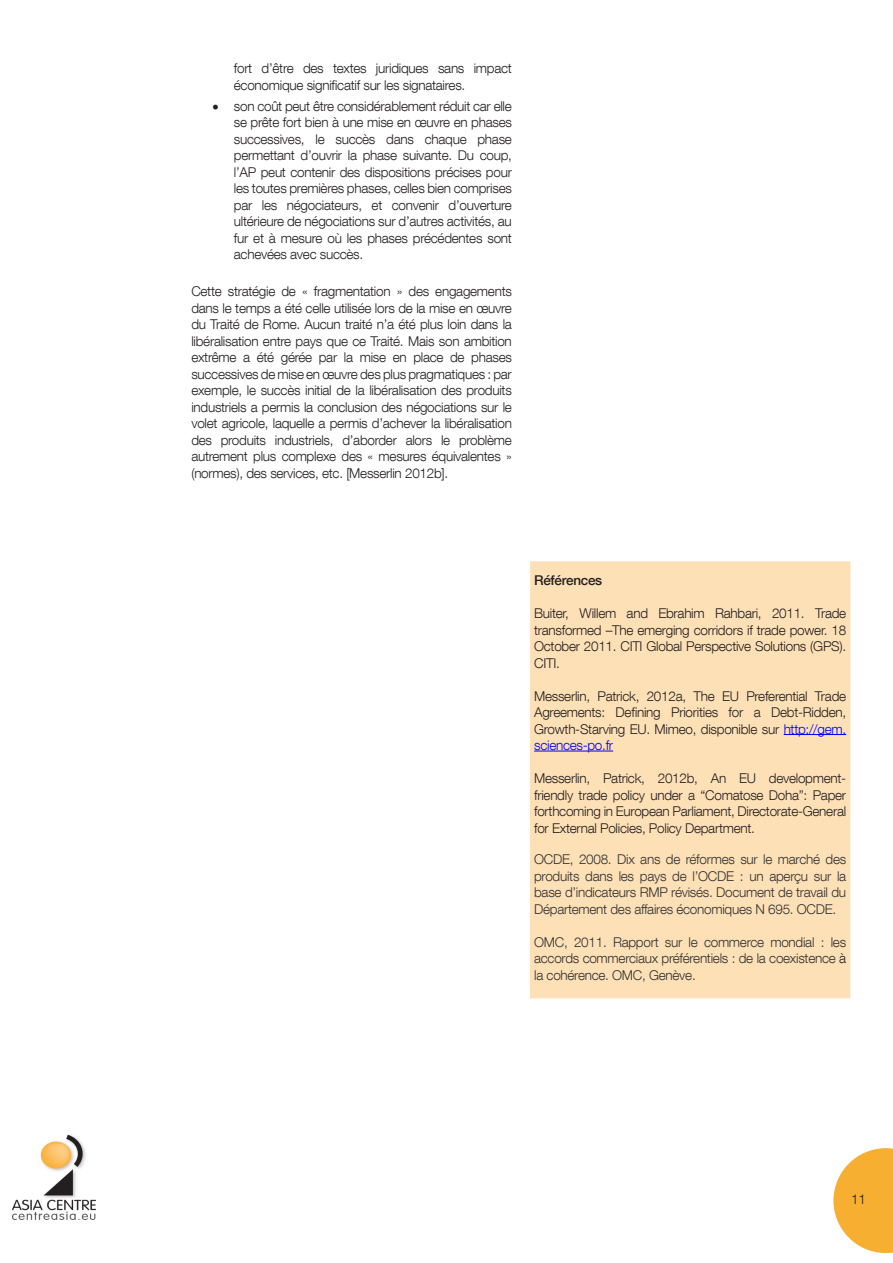
<style>
.page{position:relative;width:893px;height:1263px;background:#fff}
.page>*{position:absolute;margin:0;border:0;box-sizing:border-box;transform-origin:0 0}
.List_Paragraph{font:300 13.5px/16.5px "Helvetica Neue LT Com";letter-spacing:-.02em;color:#231f20;text-align:justify}
.t1{font:300 13.5px/16.5px "Helvetica Neue LT Com";letter-spacing:-.02em;color:#333;text-align:justify}
.Footnote_text{font:300 13.5px/16.5px "Helvetica Neue LT Com";letter-spacing:-.02em;color:#231f20;text-align:justify}
.t2{font:500 13.5px "Helvetica Neue LT Com";letter-spacing:-.02em;color:#231f20}
.s1{color:#00f}
.s2{color:#231f20}
</style>
<div class="page">
<svg style="left:833px;top:1148px;width:60px;height:105px"></svg>
<img style="left:13px;top:1134px;width:83px;height:86px">
<div style="left:530px;top:561px;width:320px;height:437px;background:#fee0b6"></div>
<hr style="left:784px;top:734px;width:62px;height:1px;background:#00f">
<hr style="left:534px;top:751px;width:79px;height:1px;background:#00f">
<p class="List_Paragraph" style="left:234px;top:60px;width:280px">fort d’être des textes juridiques sans impact économique significatif sur les signataires.</p>
<p class="List_Paragraph" style="left:234px;top:97px;width:280px;text-indent:-21px">• son coût peut être considérablement réduit car elle se prête fort bien à une mise en œuvre en phases successives, le succès dans chaque phase permettant d’ouvrir la phase suivante. Du coup, l’AP peut contenir des dispositions précises pour les toutes premières phases, celles bien comprises par les négociateurs, et convenir d’ouverture ultérieure de négociations sur d’autres activités, au fur et à mesure où les phases précédentes sont achevées avec succès.</p>
<p class="List_Paragraph" style="left:191px;top:283px;width:322px">Cette stratégie de « fragmentation » des engagements dans le temps a été celle utilisée lors de la mise en œuvre du Traité de Rome. Aucun traité n’a été plus loin dans la libéralisation entre pays que ce Traité. Mais son ambition extrême a été gérée par la mise en place de phases successives de mise en œuvre des plus pragmatiques : par exemple, le succès initial de la libéralisation des produits industriels a permis la conclusion des négociations sur le volet agricole, laquelle a permis d’achever la libéralisation des produits industriels, d’aborder alors le problème autrement plus complexe des « mesures équivalentes » (normes), des services, etc. [Messerlin 2012b].</p>
<p class="t2" style="left:534px;top:572px;width:70px">Références</p>
<p class="List_Paragraph" style="left:534px;top:605px;width:314px">Buiter, Willem and Ebrahim Rahbari, 2011. Trade transformed –The emerging corridors if trade power. 18<br>October 2011. CITI Global Perspective Solutions (GPS).<br>CITI.</p>
<p class="List_Paragraph" style="left:534px;top:687px;width:314px">Messerlin, Patrick, 2012a, The EU Preferential Trade Agreements: Defining Priorities for a Debt-Ridden, Growth-Starving EU. Mimeo, disponible sur <span class="s1">http://gem. sciences-po.fr</span></p>
<p class="Footnote_text" style="left:534px;top:770px;width:314px">Messerlin, Patrick, 2012b, An EU development&shy;friendly trade policy under a “Comatose Doha”: Paper forthcoming in European Parliament, Directorate-General for External Policies, Policy Department.</p>
<p class="t1" style="left:534px;top:851px;width:314px">OCDE, 2008. Dix ans de réformes sur le marché des produits dans les pays de l’OCDE : un aperçu sur la base d’indicateurs RMP révisés. Document de travail du Département des affaires économiques N 695. OCDE.</p>
<p class="t1" style="left:534px;top:933px;width:314px">OMC, 2011. Rapport sur le commerce mondial : les accords commerciaux préférentiels : de la coexistence <span class="s2">à </span>la cohérence. OMC, Genève.</p>
<p class="List_Paragraph" style="left:851px;top:1190px;width:16px">11</p>
</div>
